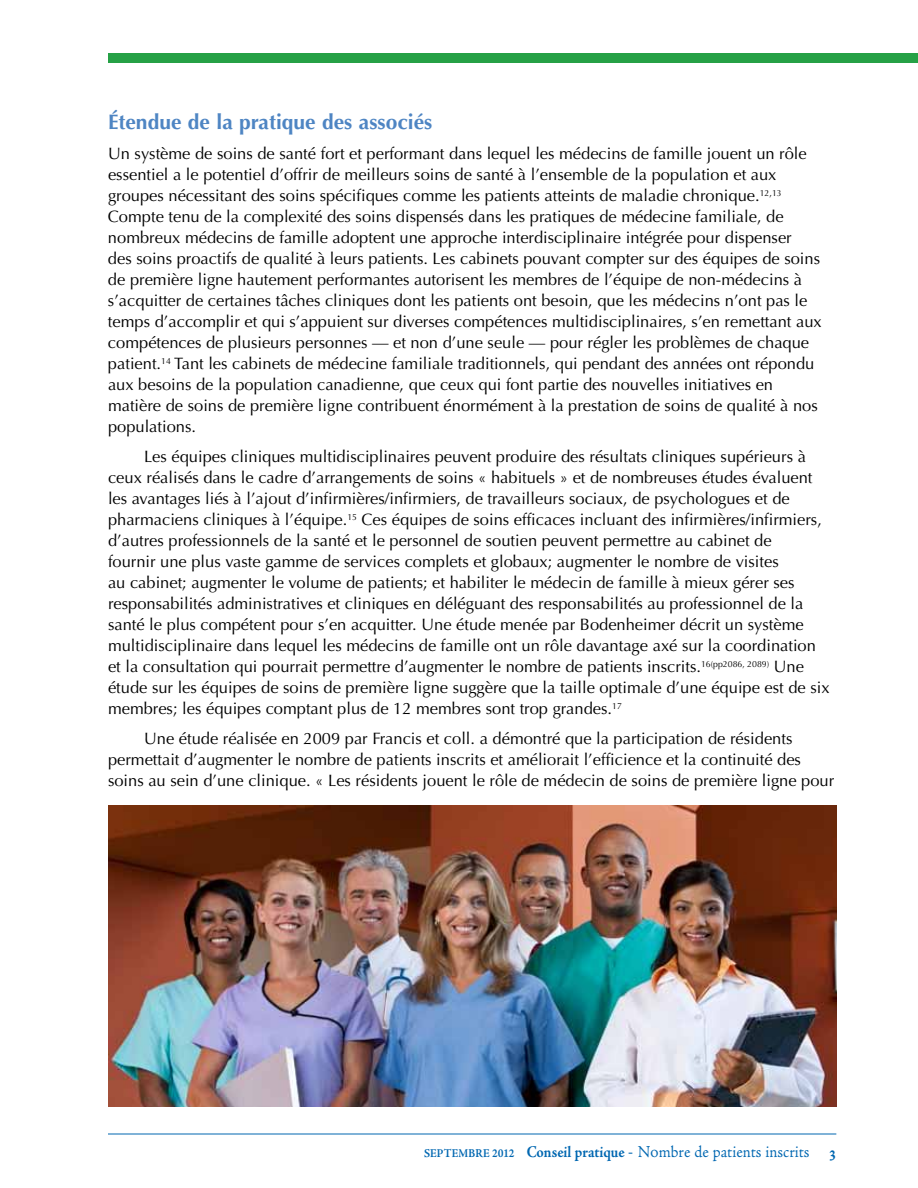
<style>
.page{position:relative;width:918px;height:1188px;background:#fff}
.page>*{position:absolute;margin:0;border:0;box-sizing:border-box;transform-origin:0 0}
.t1{font:700 21px "Optima";color:#4e85c3}
.t2{font:16.5px/21px "Optima";color:#000}
.t3{font:16.5px "Adobe Jenson Pro Lt Capt";color:#0067b1;scale:.9 1}
.s1{font-family:"Adobe Jenson Pro";font-weight:700;font-size:12px}
.s2{font-family:"Adobe Jenson Pro";font-weight:700}
.s3{font-family:"Optima"}
.s4{font-family:"Adobe Jenson Pro";font-weight:700;font-size:18px}
</style>
<div class="page">
<div style="left:108px;top:54px;width:810px;height:9px;background:#26a146"></div>
<hr style="left:108px;top:1134px;width:728px;height:1px;background:#0067b1">
<img style="left:108px;top:805px;width:729px;height:302px">
<p class="t1" style="left:108px;top:110px;width:326px">Étendue de la pratique des associés</p>
<p class="t2" style="left:108px;top:143px;width:715px">Un système de soins de santé fort et performant dans lequel les médecins de famille jouent un rôle essentiel a le potentiel d’offrir de meilleurs soins de santé à l’ensemble de la population et aux groupes nécessitant des soins spécifiques comme les patients atteints de maladie chronique.<sup>12</sup><sup>,</sup><sup>13<br></sup>Compte tenu de la complexité des soins dispensés dans les pratiques de médecine familiale, de nombreux médecins de famille adoptent une approche interdisciplinaire intégrée pour dispenser<br>des soins proactifs de qualité à leurs patients. Les cabinets pouvant compter sur des équipes de soins de première ligne hautement performantes autorisent les membres de l’équipe de non-médecins à s’acquitter de certaines tâches cliniques dont les patients ont besoin, que les médecins n’ont pas le temps d’accomplir et qui s’appuient sur diverses compétences multidisciplinaires, s’en remettant aux compétences de plusieurs personnes — et non d’une seule — pour régler les problèmes de chaque patient.<sup>14</sup> Tant les cabinets de médecine familiale traditionnels, qui pendant des années ont répondu aux besoins de la population canadienne, que ceux qui font partie des nouvelles initiatives en matière de soins de première ligne contribuent énormément à la prestation de soins de qualité à nos populations.</p>
<p class="t2" style="left:108px;top:446px;width:723px;text-indent:36px">Les équipes cliniques multidisciplinaires peuvent produire des résultats cliniques supérieurs à ceux réalisés dans le cadre d’arrangements de soins « habituels » et de nombreuses études évaluent les avantages liés à l’ajout d’infirmières/infirmiers, de travailleurs sociaux, de psychologues et de pharmaciens cliniques à l’équipe.<sup>15</sup> Ces équipes de soins efficaces incluant des infirmières/infirmiers, d’autres professionnels de la santé et le personnel de soutien peuvent permettre au cabinet de<br>fournir une plus vaste gamme de services complets et globaux; augmenter le nombre de visites<br>au cabinet; augmenter le volume de patients; et habiliter le médecin de famille à mieux gérer ses responsabilités administratives et cliniques en déléguant des responsabilités au professionnel de la santé le plus compétent pour s’en acquitter. Une étude menée par Bodenheimer décrit un système multidisciplinaire dans lequel les médecins de famille ont un rôle davantage axé sur la coordination et la consultation qui pourrait permettre d’augmenter le nombre de patients inscrits.<sup>16(pp2086,</sup> <sup>2089)</sup> Une étude sur les équipes de soins de première ligne suggère que la taille optimale d’une équipe est de six membres; les équipes comptant plus de 12 membres sont trop grandes.<sup>17</sup></p>
<p class="t2" style="left:108px;top:728px;width:728px;text-indent:36px">Une étude réalisée en 2009 par Francis et coll. a démontré que la participation de résidents permettait d’augmenter le nombre de patients inscrits et améliorait l’efficience et la continuité des soins au sein d’une clinique. « Les résidents jouent le rôle de médecin de soins de première ligne pour</p>
<p class="t3" style="left:424px;top:1142px;width:460px"><span class="s1">SEPTEMBre 2012</span> <span class="s2">Conseil pratique</span> <span class="s3">-</span> Nombre de patients inscrits <span class="s4">3</span></p>
</div>
